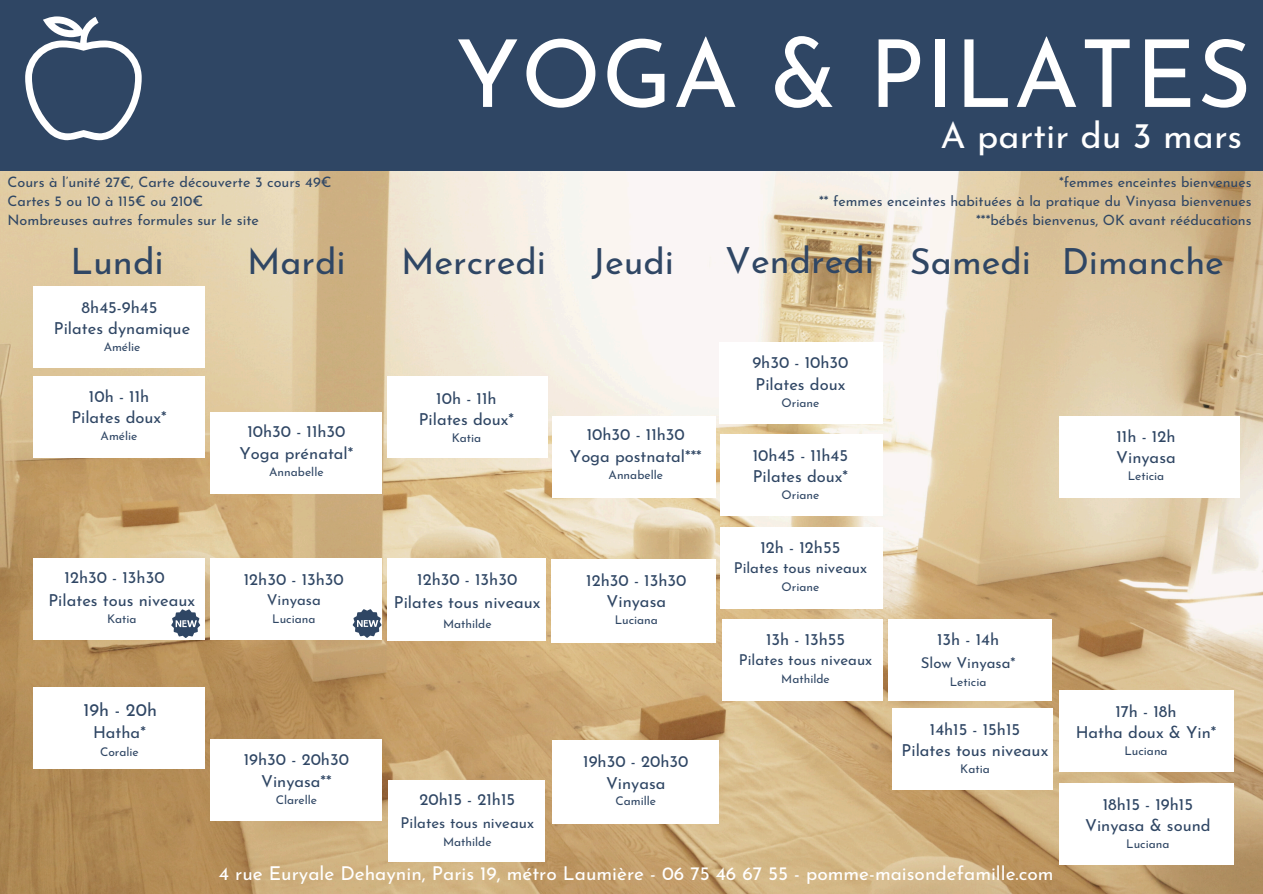
<style>
.page{position:relative;width:1263px;height:894px;background:#fff}
.page>*{position:absolute;margin:0;border:0;box-sizing:border-box;transform-origin:0 0}
.t1{font:93.3px "Josefin Sans";letter-spacing:.01em;color:#fff}
.t2{font:36.3px "Josefin Sans";color:#2f4664}
.t3{font:36px "Josefin Sans";color:#2f4664}
.t4{font:36px "Josefin Sans";color:#fff}
.t5{font:19.05px "Josefin Sans";color:#fff}
.t6{font:18px "Josefin Sans";color:#2f4664}
.t7{font:16.5px/21.5px "Josefin Sans";color:#2f4664;text-align:center}
.t8{font:15px "Josefin Sans";color:#2f4664}
.t9{font:14.4px/19.2px "Josefin Sans";color:#2f4664}
.t10{font:14.25px/19.2px "Josefin Sans";color:#2f4664;text-align:right}
.t11{font:12px "Josefin Sans";color:#2f4664}
</style>
<div class="page">
<img style="left:0;top:170px;width:1263px;height:723px">
<div style="left:33px;top:286px;width:172px;height:82px;background:#fff"></div>
<div style="left:33px;top:376px;width:172px;height:82px;background:#fff"></div>
<div style="left:33px;top:558px;width:172px;height:82px;background:#fff"></div>
<div style="left:211px;top:558px;width:171px;height:82px;background:#fff"></div>
<div style="left:211px;top:738px;width:171px;height:82px;background:#fff"></div>
<div style="left:211px;top:412px;width:171px;height:82px;background:#fff"></div>
<div style="left:388px;top:779px;width:156px;height:82px;background:#fff"></div>
<div style="left:387px;top:376px;width:160px;height:82px;background:#fff"></div>
<div style="left:551px;top:559px;width:164px;height:83px;background:#fff"></div>
<div style="left:553px;top:739px;width:166px;height:84px;background:#fff"></div>
<div style="left:552px;top:415px;width:163px;height:82px;background:#fff"></div>
<div style="left:720px;top:527px;width:162px;height:81px;background:#fff"></div>
<div style="left:889px;top:618px;width:163px;height:82px;background:#fff"></div>
<div style="left:1059px;top:415px;width:180px;height:82px;background:#fff"></div>
<div style="left:1059px;top:782px;width:174px;height:82px;background:#fff"></div>
<div style="left:1059px;top:689px;width:174px;height:82px;background:#fff"></div>
<div style="left:33px;top:687px;width:172px;height:82px;background:#fff"></div>
<div style="left:720px;top:434px;width:162px;height:82px;background:#fff"></div>
<div style="left:387px;top:558px;width:159px;height:83px;background:#fff"></div>
<div style="left:722px;top:618px;width:160px;height:82px;background:#fff"></div>
<div style="left:719px;top:342px;width:163px;height:82px;background:#fff"></div>
<div style="left:0;top:0;width:1263px;height:170px;background:#2f4664"></div>
<svg style="left:25px;top:16px;width:117px;height:124px"></svg>
<div style="left:892px;top:707px;width:160px;height:82px;background:#fff"></div>
<svg style="left:171px;top:609px;width:29px;height:28px"></svg>
<svg style="left:353px;top:609px;width:29px;height:28px"></svg>
<h4 class="t1" style="left:455px;top:37px;width:798px">YOGA &amp; PILATES</h4>
<h4 class="t4" style="left:940px;top:121px;width:303px">A partir du 3 mars</h4>
<h4 class="t9" style="left:8px;top:173px;width:325px">Cours à l’unité 27€, Carte découverte 3 cours 49€<br>Cartes 5 ou 10 à 115€ ou 210€<br>Nombreuses autres formules sur le site</h4>
<h4 class="t10" style="left:819px;top:173px;width:434px">*femmes enceintes bienvenues<br>** femmes enceintes habituées à la pratique du Vinyasa bienvenues ***bébés bienvenus, OK avant rééducations</h4>
<p class="t2" style="left:70px;top:247px;width:95px">Lundi</p>
<h1 class="t3" style="left:247px;top:246px;width:100px">Mardi</h1>
<h2 class="t3" style="left:401px;top:247px;width:147px">Mercredi</h2>
<h5 class="t3" style="left:592px;top:246px;width:84px">Jeudi</h5>
<h5 class="t3" style="left:725px;top:246px;width:150px">Vendredi</h5>
<h2 class="t3" style="left:910px;top:247px;width:123px">Samedi</h2>
<h4 class="t3" style="left:1062px;top:246px;width:164px">Dimanche</h4>
<h2 class="t7" style="left:54px;top:298px;width:138px">8h45-9h45<br>Pilates dynamique</h2>
<h2 class="t11" style="left:104px;top:342px;width:38px">Amélie</h2>
<h4 class="t7" style="left:71px;top:387px;width:97px">10h - 11h<br>Pilates doux*</h4>
<h4 class="t11" style="left:101px;top:431px;width:38px">Amélie</h4>
<h2 class="t7" style="left:65px;top:568px;width:102px">12h30 - 13h30</h2>
<h4 class="t7" style="left:48px;top:590px;width:148px">Pilates tous niveaux</h4>
<h4 class="t11" style="left:107px;top:613px;width:31px">Katia</h4>
<p class="t6" style="left:84px;top:702px;width:75px">19h - 20h</p>
<p class="t7" style="left:93px;top:722px;width:54px">Hatha*</p>
<h3 class="t11" style="left:100px;top:746px;width:40px">Coralie</h3>
<h4 class="t7" style="left:239px;top:422px;width:115px">10h30 - 11h30<br>Yoga prénatal*</h4>
<h4 class="t11" style="left:269px;top:466px;width:56px">Annabelle</h4>
<h2 class="t7" style="left:244px;top:570px;width:102px">12h30 - 13h30</h2>
<h2 class="t8" style="left:267px;top:594px;width:56px">Vinyasa</h2>
<h2 class="t11" style="left:272px;top:614px;width:45px">Luciana</h2>
<h4 class="t7" style="left:244px;top:750px;width:107px">19h30 - 20h30<br>Vinyasa**</h4>
<h4 class="t11" style="left:276px;top:794px;width:43px">Clarelle</h4>
<h4 class="t7" style="left:419px;top:388px;width:97px">10h - 11h<br>Pilates doux*</h4>
<h4 class="t11" style="left:452px;top:433px;width:31px">Katia</h4>
<h2 class="t7" style="left:570px;top:425px;width:133px">10h30 - 11h30<br>Yoga postnatal***</h2>
<h2 class="t11" style="left:609px;top:469px;width:56px">Annabelle</h2>
<h4 class="t7" style="left:394px;top:568px;width:148px;line-height:23px">12h30 - 13h30<br>Pilates tous niveaux</h4>
<h4 class="t11" style="left:443px;top:618px;width:50px">Mathilde</h4>
<h4 class="t7" style="left:586px;top:571px;width:102px">12h30 - 13h30<br>Vinyasa</h4>
<h4 class="t11" style="left:615px;top:615px;width:45px">Luciana</h4>
<h2 class="t7" style="left:420px;top:789px;width:97px">20h15 - 21h15</h2>
<h2 class="t8" style="left:401px;top:816px;width:135px">Pilates tous niveaux</h2>
<h2 class="t11" style="left:443px;top:836px;width:50px">Mathilde</h2>
<h2 class="t7" style="left:583px;top:752px;width:107px">19h30 - 20h30<br>Vinyasa</h2>
<h2 class="t11" style="left:615px;top:796px;width:42px">Camille</h2>
<h4 class="t7" style="left:752px;top:353px;width:98px;text-align:left">9h30 - 10h30<br>Pilates doux</h4>
<h4 class="t11" style="left:782px;top:397px;width:39px">Oriane</h4>
<p class="t7" style="left:753px;top:446px;width:97px;text-align:left">10h45 - 11h45<br>Pilates doux*</p>
<p class="t11" style="left:782px;top:490px;width:39px">Oriane</p>
<h4 class="t7" style="left:760px;top:537px;width:81px">12h - 12h55</h4>
<h4 class="t8" style="left:734px;top:561px;width:135px">Pilates tous niveaux</h4>
<h4 class="t11" style="left:782px;top:582px;width:39px">Oriane</h4>
<h4 class="t7" style="left:766px;top:630px;width:81px">13h - 13h55</h4>
<h4 class="t8" style="left:739px;top:654px;width:135px">Pilates tous niveaux</h4>
<h4 class="t11" style="left:781px;top:674px;width:50px">Mathilde</h4>
<h4 class="t7" style="left:937px;top:629px;width:64px">13h - 14h</h4>
<h4 class="t8" style="left:921px;top:656px;width:96px">Slow Vinyasa*</h4>
<h4 class="t11" style="left:950px;top:676px;width:38px">Leticia</h4>
<h4 class="t7" style="left:902px;top:720px;width:148px">14h15 - 15h15<br>Pilates tous niveaux</h4>
<h4 class="t11" style="left:960px;top:764px;width:31px">Katia</h4>
<h4 class="t5" style="left:219px;top:865px;width:836px">4 rue Euryale Dehaynin, Paris 19, métro Laumière - 06 75 46 67 55 - pomme-maisondefamille.com</h4>
<p class="t7" style="left:1116px;top:427px;width:61px;text-align:left">11h - 12h<br>Vinyasa</p>
<p class="t11" style="left:1128px;top:471px;width:38px">Leticia</p>
<h4 class="t7" style="left:1076px;top:701px;width:142px">17h - 18h<br>Hatha doux &amp; Yin*</h4>
<h4 class="t11" style="left:1124px;top:746px;width:45px">Luciana</h4>
<h4 class="t7" style="left:1085px;top:794px;width:127px">18h15 - 19h15<br>Vinyasa &amp; sound</h4>
<h4 class="t11" style="left:1126px;top:839px;width:45px">Luciana</h4>
</div>
